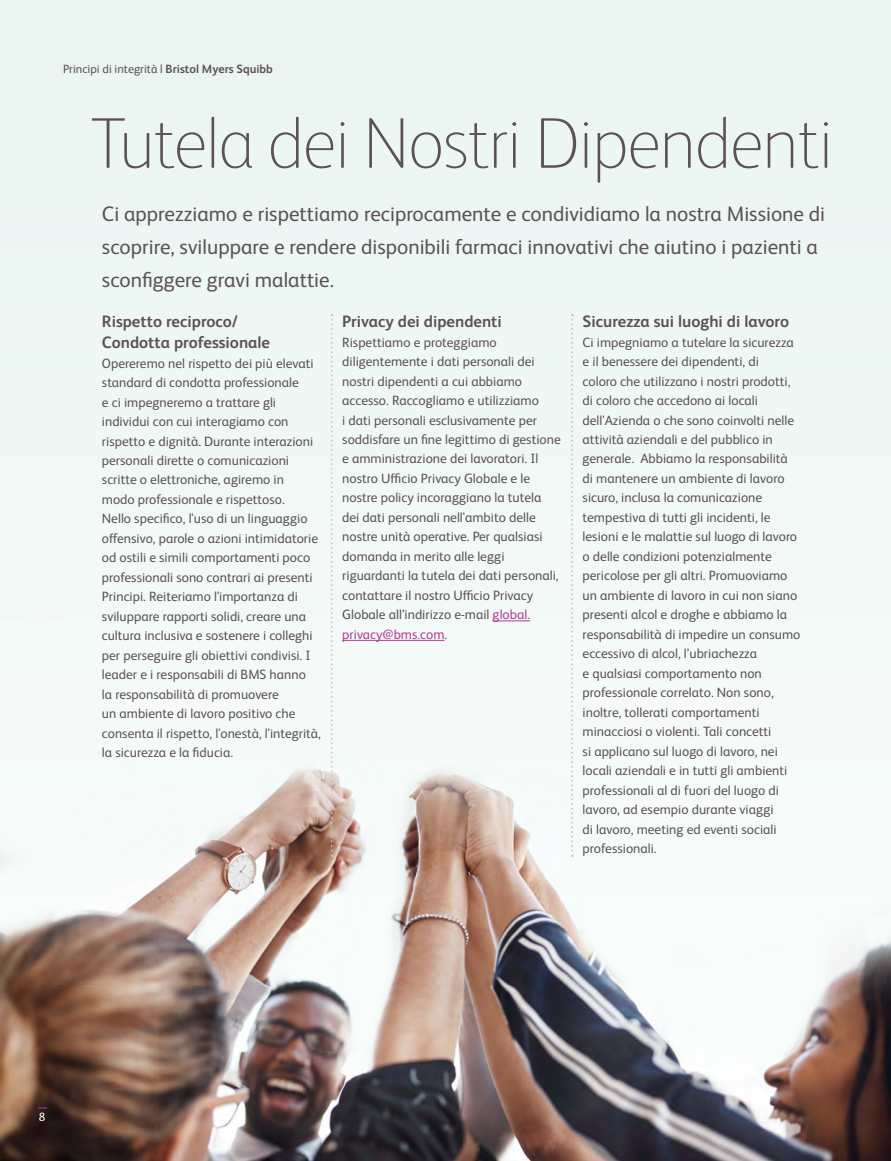
<style>
.page{position:relative;width:891px;height:1161px;background:#edf7f4}
.page>*{position:absolute;margin:0;border:0;box-sizing:border-box;transform-origin:0 0}
.Section_Title_2022{font:100 72px "BMS Humanity";letter-spacing:-.02em;color:#5c5253}
.Intro_Text{font:21px/33px "BMS Humanity";color:#5c5253}
.Subhead{font:700 16.5px/21px "BMS Humanity";color:#5c5253}
.Body_Text{font:700 16.5px "BMS Humanity";color:#5c5253}
.Body_Text-2{font:13.5px/19.5px "BMS Humanity";color:#5c5253}
.t1{font:12px "BMS Humanity";color:#5c5253}
.t2{font:12px "BMS Humanity";color:#fff}
.s1{font-weight:700}
.s2{color:#b33b96}
</style>
<div class="page">
<img style="left:0;top:620px;width:891px;height:541px">
<hr style="left:493px;top:621px;width:37px;height:1px;background:#b33b96">
<hr style="left:342px;top:640px;width:103px;height:1px;background:#b33b96">
<svg style="left:331px;top:314px;width:2px;height:543px"></svg>
<svg style="left:571px;top:314px;width:2px;height:543px"></svg>
<p class="t1" style="left:63px;top:60px;width:211px">Principi di integrità | <span class="s1">Bristol Myers Squibb</span></p>
<p class="Section_Title_2022" style="left:90px;top:95px;width:745px">Tutela dei Nostri Dipendenti</p>
<p class="Intro_Text" style="left:102px;top:196px;width:725px">Ci apprezziamo e rispettiamo reciprocamente e condividiamo la nostra Missione di scoprire, sviluppare e rendere disponibili farmaci innovativi che aiutino i pazienti a sconfiggere gravi malattie.</p>
<p class="Subhead" style="left:102px;top:310px;width:170px">Rispetto reciproco/<br>Condotta professionale</p>
<p class="Body_Text-2" style="left:102px;top:352px;width:221px">Opereremo nel rispetto dei più elevati standard di condotta professionale<br>e ci impegneremo a trattare gli individui con cui interagiamo con rispetto e dignità. Durante interazioni personali dirette o comunicazioni scritte o elettroniche, agiremo in<br>modo professionale e rispettoso.<br>Nello specifico, l'uso di un linguaggio offensivo, parole o azioni intimidatorie od ostili e simili comportamenti poco professionali sono contrari ai presenti Principi. Reiteriamo l'importanza di sviluppare rapporti solidi, creare una cultura inclusiva e sostenere i colleghi per perseguire gli obiettivi condivisi. I leader e i responsabili di BMS hanno<br>la responsabilità di promuovere<br>un ambiente di lavoro positivo che consenta il rispetto, l'onestà, l'integrità, la sicurezza e la fiducia.</p>
<p class="Body_Text" style="left:342px;top:310px;width:161px">Privacy dei dipendenti</p>
<p class="Body_Text-2" style="left:342px;top:331px;width:220px">Rispettiamo e proteggiamo diligentemente i dati personali dei nostri dipendenti a cui abbiamo accesso. Raccogliamo e utilizziamo<br>i dati personali esclusivamente per soddisfare un fine legittimo di gestione e amministrazione dei lavoratori. Il nostro Ufficio Privacy Globale e le nostre policy incoraggiano la tutela dei dati personali nell'ambito delle nostre unità operative. Per qualsiasi domanda in merito alle leggi riguardanti la tutela dei dati personali, contattare il nostro Ufficio Privacy Globale all’indirizzo e-mail <span class="s2">global. privacy@bms.com</span>.</p>
<p class="Subhead" style="left:583px;top:310px;width:208px">Sicurezza sui luoghi di lavoro</p>
<p class="Body_Text-2" style="left:583px;top:331px;width:219px">Ci impegniamo a tutelare la sicurezza e il benessere dei dipendenti, di<br>coloro che utilizzano i nostri prodotti, di coloro che accedono ai locali dell'Azienda o che sono coinvolti nelle attività aziendali e del pubblico in generale. Abbiamo la responsabilità di mantenere un ambiente di lavoro sicuro, inclusa la comunicazione tempestiva di tutti gli incidenti, le lesioni e le malattie sul luogo di lavoro o delle condizioni potenzialmente pericolose per gli altri. Promuoviamo un ambiente di lavoro in cui non siano presenti alcol e droghe e abbiamo la responsabilità di impedire un consumo eccessivo di alcol, l’ubriachezza<br>e qualsiasi comportamento non professionale correlato. Non sono, inoltre, tollerati comportamenti minacciosi o violenti. Tali concetti<br>si applicano sul luogo di lavoro, nei locali aziendali e in tutti gli ambienti professionali al di fuori del luogo di lavoro, ad esempio durante viaggi<br>di lavoro, meeting ed eventi sociali professionali.</p>
<p class="t2" style="left:39px;top:1109px;width:8px">8</p>
</div>
